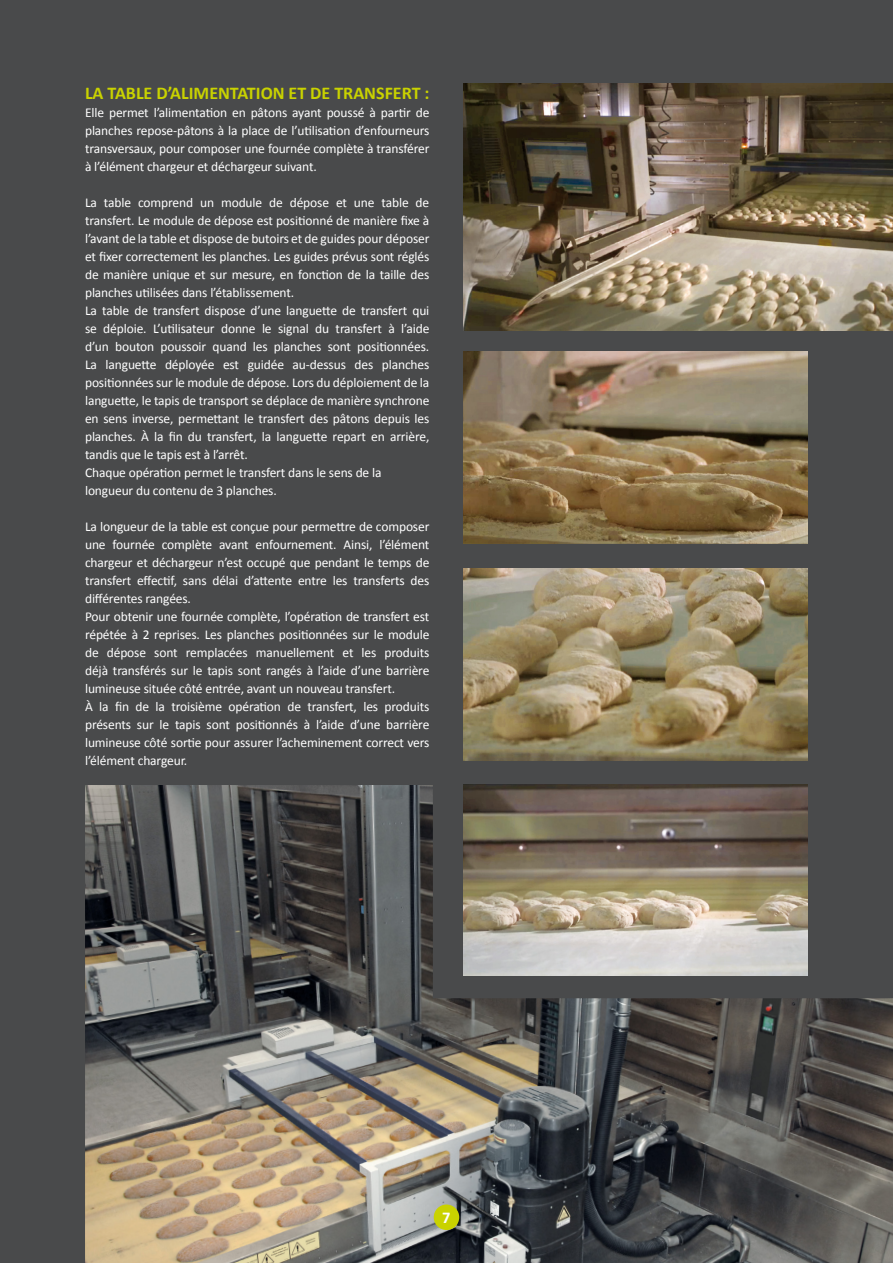
<style>
.page{position:relative;width:893px;height:1263px;background:#fff}
.page>*{position:absolute;margin:0;border:0;box-sizing:border-box;transform-origin:0 0}
.t1{font:700 18px "Calibri";color:#c9d200}
.t2{font:700 16.5px "Calibri";color:#fff}
.t3{font:13.5px/18px "Calibri";letter-spacing:-.01em;color:#fff;text-align:justify}
</style>
<div class="page">
<div style="left:1px;top:0;width:892px;height:1263px;background:#494a4b"></div>
<img style="left:463px;top:352px;width:345px;height:191px">
<img style="left:463px;top:569px;width:345px;height:191px">
<img style="left:463px;top:84px;width:430px;height:247px">
<img style="left:85px;top:785px;width:808px;height:478px">
<div style="left:434px;top:1204px;width:25px;height:26px;background:#c9d200;border-radius:50%"></div>
<p class="t1" style="left:85px;top:81px;width:346px">LA TABLE D’ALIMENTATION ET DE TRANSFERT :</p>
<p class="t3" style="left:85px;top:103px;width:346px">Elle permet l’alimentation en pâtons ayant poussé à partir de planches repose-pâtons à la place de l’utilisation d’enfourneurs transversaux, pour composer une fournée complète à transférer à l’élément chargeur et déchargeur suivant.</p>
<p class="t3" style="left:85px;top:193px;width:346px">La table comprend un module de dépose et une table de transfert. Le module de dépose est positionné de manière fixe à l’avant de la table et dispose de butoirs et de guides pour déposer et fixer correctement les planches. Les guides prévus sont réglés de manière unique et sur mesure, en fonction de la taille des planches utilisées dans l’établissement.</p>
<p class="t3" style="left:85px;top:301px;width:346px">La table de transfert dispose d’une languette de transfert qui se déploie. L’utilisateur donne le signal du transfert à l’aide d’un bouton poussoir quand les planches sont positionnées.<br>La languette déployée est guidée au-dessus des planches positionnées sur le module de dépose. Lors du déploiement de la languette, le tapis de transport se déplace de manière synchrone en sens inverse, permettant le transfert des pâtons depuis les planches. À la fin du transfert, la languette repart en arrière, tandis que le tapis est à l’arrêt.</p>
<p class="t3" style="left:85px;top:463px;width:298px">Chaque opération permet le transfert dans le sens de la</p>
<p class="t3" style="left:85px;top:481px;width:193px">longueur du contenu de 3 planches.</p>
<p class="t3" style="left:85px;top:517px;width:346px">La longueur de la table est conçue pour permettre de composer une fournée complète avant enfournement. Ainsi, l’élément chargeur et déchargeur n’est occupé que pendant le temps de transfert effectif, sans délai d’attente entre les transferts des différentes rangées.</p>
<p class="t3" style="left:85px;top:607px;width:346px">Pour obtenir une fournée complète, l’opération de transfert est répétée à 2 reprises. Les planches positionnées sur le module de dépose sont remplacées manuellement et les produits déjà transférés sur le tapis sont rangés à l’aide d’une barrière lumineuse située côté entrée, avant un nouveau transfert.</p>
<p class="t3" style="left:85px;top:697px;width:346px">À la fin de la troisième opération de transfert, les produits présents sur le tapis sont positionnés à l’aide d’une barrière lumineuse côté sortie pour assurer l’acheminement correct vers l’élément chargeur.</p>
<p class="t2" style="left:442px;top:1207px;width:10px">7</p>
</div>
